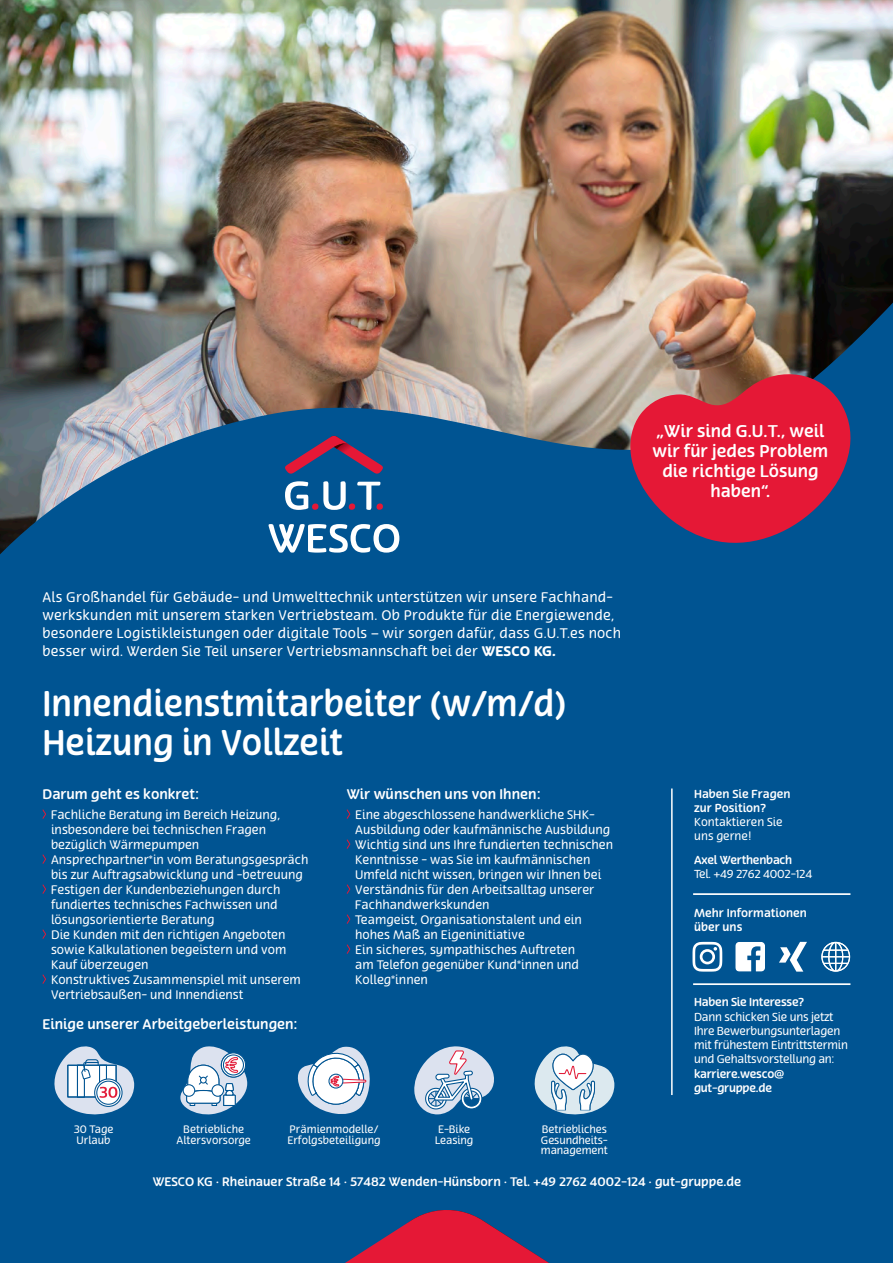
<style>
.page{position:relative;width:893px;height:1263px;background:#fff}
.page>*{position:absolute;margin:0;border:0;box-sizing:border-box;transform-origin:0 0}
.t1{font:500 34.5px/39px "GUT";color:#fff;scale:.95 1}
.t2{font:500 16.5px/19.8px "GUT";color:#fff;text-align:center}
.t3{font:13.5px/18px "GUT";letter-spacing:.015em;color:#fff}
.t4{font:500 13.5px "GUT";color:#fff}
.t5{font:12px/15px "GUT";color:#fff}
.t6{font:500 12px "GUT";color:#fff}
.t7{font:11.25px/14.2px "GUT";letter-spacing:-.02em;color:#fff}
.t8{font:500 11.25px/14.2px "GUT";letter-spacing:-.02em;color:#fff}
.t9{font:500 11.25px/14.2px "GUT";color:#fff}
.t10{font:11.25px/14.2px "GUT";color:#fff}
.t11{font:10.5px/10.5px "GUT";color:#fff}
.s1{font-weight:700}
</style>
<div class="page">
<img style="left:0;top:0;width:893px;height:30px">
<img style="left:0;top:30px;width:893px;height:775px">
<div style="left:0;top:805px;width:893px;height:458px;background:#005492"></div>
<svg style="left:286px;top:1210px;width:323px;height:53px;background:#553d6f"></svg>
<svg style="left:629px;top:372px;width:226px;height:177px;background:#ae3050"></svg>
<svg style="left:43px;top:809px;width:3px;height:10px"></svg>
<svg style="left:43px;top:854px;width:3px;height:10px"></svg>
<svg style="left:43px;top:884px;width:3px;height:10px"></svg>
<svg style="left:43px;top:929px;width:3px;height:10px"></svg>
<svg style="left:43px;top:974px;width:3px;height:10px"></svg>
<svg style="left:347px;top:809px;width:3px;height:10px"></svg>
<svg style="left:347px;top:839px;width:3px;height:10px"></svg>
<svg style="left:347px;top:884px;width:3px;height:10px"></svg>
<svg style="left:347px;top:914px;width:3px;height:10px"></svg>
<svg style="left:347px;top:944px;width:3px;height:10px"></svg>
<svg style="left:179px;top:1046px;width:68px;height:68px"></svg>
<div style="left:183px;top:1085px;width:12px;height:11px;background:#fff;border-radius:50%"></div>
<div style="left:183px;top:1084px;width:12px;height:13px;border:1px solid #005492;border-radius:50%"></div>
<div style="left:212px;top:1085px;width:11px;height:11px;background:#fff;border-radius:50%"></div>
<div style="left:211px;top:1084px;width:13px;height:13px;border:1px solid #005492;border-radius:50%"></div>
<svg style="left:54px;top:1046px;width:80px;height:68px"></svg>
<svg style="left:297px;top:1046px;width:73px;height:68px"></svg>
<svg style="left:414px;top:1046px;width:80px;height:68px;background:#8eadcb"></svg>
<svg style="left:535px;top:1046px;width:79px;height:68px"></svg>
<div style="left:312px;top:503px;width:6px;height:7px;background:#e51836;border-radius:50%"></div>
<div style="left:349px;top:503px;width:6px;height:7px;background:#e51836;border-radius:50%"></div>
<div style="left:377px;top:503px;width:6px;height:7px;background:#e51836;border-radius:50%"></div>
<svg style="left:323px;top:481px;width:23px;height:29px"></svg>
<svg style="left:357px;top:482px;width:23px;height:28px"></svg>
<svg style="left:285px;top:481px;width:23px;height:29px"></svg>
<svg style="left:284px;top:436px;width:100px;height:38px;background:#414176"></svg>
<svg style="left:269px;top:524px;width:130px;height:29px"></svg>
<hr style="left:693px;top:893px;width:157px;height:2px;background:#fff">
<hr style="left:693px;top:983px;width:157px;height:2px;background:#fff">
<hr style="left:671px;top:789px;width:2px;height:305px;background:#fff">
<svg style="left:735px;top:942px;width:30px;height:30px"></svg>
<svg style="left:692px;top:942px;width:30px;height:30px"></svg>
<svg style="left:779px;top:942px;width:28px;height:30px"></svg>
<svg style="left:821px;top:942px;width:29px;height:30px"></svg>
<h2 class="t2" style="left:652px;top:422px;width:177px">„Wir sind G.U.T., weil wir für jedes Problem die richtige Lösung haben“.</h2>
<p class="t3" style="left:43px;top:588px;width:580px">Als Großhandel für Gebäude- und Umwelttechnik unterstützen wir unsere Fachhand&shy;werkskunden mit unserem starken Vertriebsteam. Ob Produkte für die Energiewende, besondere Logistikleistungen oder digitale Tools – wir sorgen dafür, dass G.U.T.es noch besser wird. Werden Sie Teil unserer Vertriebsmannschaft bei der <span class="s1">WESCO KG.</span></p>
<h1 class="t1" style="left:43px;top:685px;width:553px">Innendienstmitarbeiter (w/m/d)<br>Heizung in Vollzeit</h1>
<p class="t4" style="left:43px;top:786px;width:159px">Darum geht es konkret:</p>
<p class="t5" style="left:51px;top:807px;width:259px">Fachliche Beratung im Bereich Heizung, insbesondere bei technischen Fragen bezüglich Wärmepumpen Ansprechpartner*in vom Beratungsgespräch bis zur Auftragsabwicklung und -betreuung Festigen der Kundenbeziehungen durch fundiertes technisches Fachwissen und lösungsorientierte Beratung<br>Die Kunden mit den richtigen Angeboten sowie Kalkulationen begeistern und vom Kauf überzeugen<br>Konstruktives Zusammenspiel mit unserem Vertriebsaußen- und Innendienst</p>
<p class="t4" style="left:43px;top:1016px;width:257px">Einige unserer Arbeitgeberleistungen:</p>
<p class="t4" style="left:347px;top:786px;width:196px">Wir wünschen uns von Ihnen:</p>
<p class="t5" style="left:355px;top:807px;width:260px">Eine abgeschlossene handwerkliche SHK-Ausbildung oder kaufmännische Ausbildung Wichtig sind uns Ihre fundierten technischen Kenntnisse - was Sie im kaufmännischen Umfeld nicht wissen, bringen wir Ihnen bei Verständnis für den Arbeitsalltag unserer Fachhandwerkskunden<br>Teamgeist, Organisationstalent und ein hohes Maß an Eigeninitiative<br>Ein sicheres, sympathisches Auftreten<br>am Telefon gegenüber Kund*innen und Kolleg*innen</p>
<p class="t9" style="left:694px;top:787px;width:98px">Haben Sie Fragen zur Position?</p>
<p class="t10" style="left:694px;top:815px;width:90px">Kontaktieren Sie uns gerne!</p>
<p class="t8" style="left:694px;top:853px;width:100px">Axel Werthenbach</p>
<p class="t7" style="left:694px;top:867px;width:120px">Tel. +49 2762 4002-124</p>
<p class="t9" style="left:694px;top:906px;width:114px">Mehr Informationen über uns</p>
<p class="t8" style="left:694px;top:995px;width:111px">Haben Sie Interesse?</p>
<p class="t7" style="left:694px;top:1009px;width:155px">Dann schicken Sie uns jetzt<br>Ihre Bewerbungsunterlagen mit frühestem Eintrittstermin und Gehaltsvorstellung an:</p>
<p class="t8" style="left:694px;top:1067px;width:92px">karriere.wesco@ gut-gruppe.de</p>
<p class="t11" style="left:74px;top:1124px;width:41px">30 Tage<br>Urlaub</p>
<p class="t11" style="left:177px;top:1124px;width:76px;text-align:center">Betriebliche<br>Altersvorsorge</p>
<p class="t11" style="left:287px;top:1124px;width:95px">Prämienmodelle/<br>Erfolgsbeteiligung</p>
<p class="t11" style="left:435px;top:1124px;width:40px">E-Bike<br>Leasing</p>
<p class="t11" style="left:541px;top:1124px;width:68px;text-align:justify">Betriebliches Gesundheits&shy;management</p>
<p class="t6" style="left:153px;top:1174px;width:590px">WESCO KG · Rheinauer Straße 14 · 57482 Wenden-Hünsborn · Tel. +49 2762 4002-124 · gut-gruppe.de</p>
</div>
